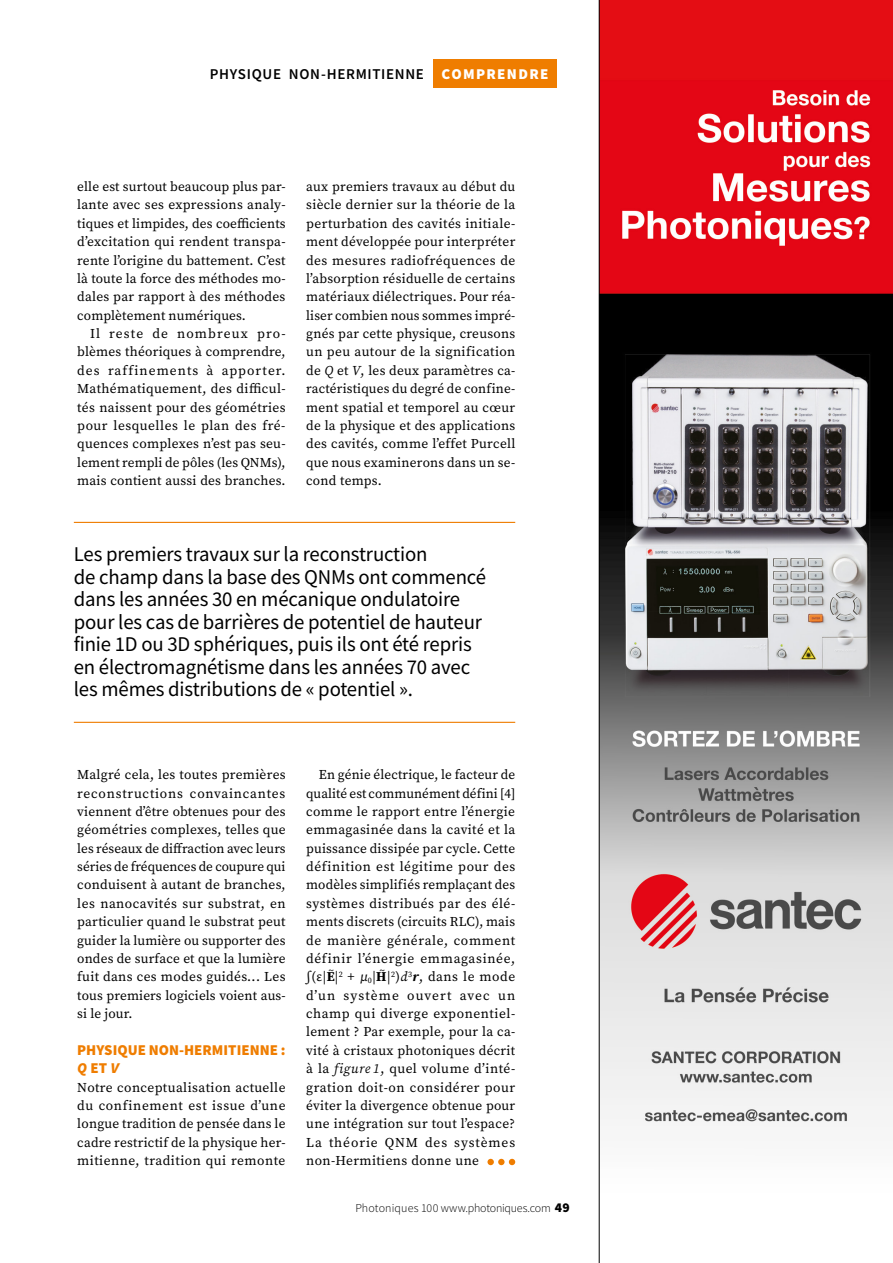
<style>
.page{position:relative;width:893px;height:1263px;background:#fff}
.page>*{position:absolute;margin:0;border:0;box-sizing:border-box;transform-origin:0 0}
.t1{font:21px/22.5px "Source Sans Pro";letter-spacing:-.01em;color:#000}
.t2{font:600 15px "Source Sans Pro";letter-spacing:.045em;color:#000}
.t3{font:900 15px/18px "Source Sans Pro";color:#ef7d00}
.t4{font:13.5px/18.3px "Source Serif Pro";letter-spacing:.02em;color:#000;text-align:justify}
.t5{font:300 12px "Source Sans Pro";color:#000}
.t6{font:10.5px "Source Serif Pro";color:#000}
.s1{font-weight:900;color:#fff}
.s2{font-style:italic}
.s3{font-weight:700}
.s4{font-weight:700;font-style:italic}
.s5{font-weight:900;font-size:13.5px}
</style>
<div class="page">
<div style="left:433px;top:60px;width:124px;height:28px;background:#ef7d00"></div>
<svg style="left:599px;top:0;width:294px;height:1263px"></svg>
<div style="left:487px;top:1159px;width:7px;height:6px;background:#ef7d00;border-radius:50%"></div>
<div style="left:498px;top:1159px;width:7px;height:6px;background:#ef7d00;border-radius:50%"></div>
<svg style="left:509px;top:1159px;width:6px;height:6px"></svg>
<hr style="left:74px;top:522px;width:441px;height:1px;background:#ef7d00">
<hr style="left:74px;top:722px;width:441px;height:1px;background:#ef7d00">
<p class="t2" style="left:210px;top:64px;width:85px">PHYSIQUE NON</p>
<p class="t2" style="left:321px;top:64px;width:229px">-HERMITIENNE <span class="s1">COMPRENDRE</span></p>
<p class="t4" style="left:77px;top:177px;width:210px">elle est surtout beaucoup plus par&shy;lante avec ses expressions analy&shy;tiques et limpides, des coefficients d’excitation qui rendent transpa&shy;rente l’origine du battement. C’est là toute la force des méthodes mo&shy;dales par rapport à des méthodes complètement numériques.</p>
<p class="t4" style="left:77px;top:324px;width:210px;text-indent:13px">Il reste de nombreux pro&shy;blèmes théoriques à comprendre, des raffinements à apporter.<br>Mathématiquement, des difficul&shy;tés naissent pour des géométries pour lesquelles le plan des fré&shy;quences complexes n’est pas seu&shy;lement rempli de pôles (les QNMs), mais contient aussi des branches.</p>
<p class="t4" style="left:306px;top:177px;width:211px">aux premiers travaux au début du siècle dernier sur la théorie de la perturbation des cavités initiale&shy;ment développée pour interpréter des mesures radiofréquences de l’absorption résiduelle de certains matériaux diélectriques. Pour réa&shy;liser combien nous sommes impré&shy;gnés par cette physique, creusons un peu autour de la signification de <span class="s2">Q</span> et <span class="s2">V</span>, les deux paramètres ca&shy;ractéristiques du degré de confine&shy;ment spatial et temporel au cœur de la physique et des applications des cavités, comme l’effet Purcell que nous examinerons dans un se&shy;cond temps.</p>
<p class="t1" style="left:74px;top:543px;width:414px">Les premiers travaux sur la reconstruction<br>de champ dans la base des QNMs ont commencé dans les années 30 en mécanique ondulatoire pour les cas de barrières de potentiel de hauteur finie 1D ou 3D sphériques, puis ils ont été repris en électromagnétisme dans les années 70 avec les mêmes distributions de « potentiel ».</p>
<p class="t4" style="left:77px;top:765px;width:210px">Malgré cela, les toutes premières reconstructions convaincantes viennent d’être obtenues pour des géométries complexes, telles que les réseaux de diffraction avec leurs séries de fréquences de coupure qui conduisent à autant de branches, les nanocavités sur substrat, en particulier quand le substrat peut guider la lumière ou supporter des ondes de surface et que la lumière fuit dans ces modes guidés... Les tous premiers logiciels voient aus&shy;si le jour.</p>
<p class="t3" style="left:77px;top:1040px;width:210px">PHYSIQUE NON-HERMITIENNE :<br><span class="s2">Q</span> ET <span class="s2">V</span></p>
<p class="t4" style="left:77px;top:1078px;width:210px">Notre conceptualisation actuelle du confinement est issue d’une longue tradition de pensée dans le cadre restrictif de la physique her&shy;mitienne, tradition qui remonte</p>
<p class="t4" style="left:306px;top:765px;width:211px;text-indent:13px">En génie électrique, le facteur de qualité est communément défini [4] comme le rapport entre l’énergie emmagasinée dans la cavité et la puissance dissipée par cycle. Cette définition est légitime pour des modèles simplifiés remplaçant des systèmes distribués par des élé&shy;ments discrets (circuits RLC), mais de manière générale, comment définir l’énergie emmagasinée, ∫(ε|<span class="s3">E</span>|<sup>2</sup> + µ<sub>0</sub>|<span class="s3">H</span>|<sup>2</sup>)<span class="s2">d</span><sup>3</sup><span class="s4">r</span>, dans le mode</p>
<p class="t6" style="left:328px;top:963px;width:7px">~</p>
<p class="t6" style="left:379px;top:963px;width:7px">~</p>
<p class="t4" style="left:306px;top:986px;width:211px">d’un système ouvert avec un champ qui diverge exponentiel&shy;lement ? Par exemple, pour la ca&shy;vité à cristaux photoniques décrit à la <span class="s2">figure 1</span>, quel volume d’inté&shy;gration doit-on considérer pour éviter la divergence obtenue pour une intégration sur tout l’espace?<br>La théorie QNM des systèmes non-Hermitiens donne une</p>
<p class="t5" style="left:355px;top:1200px;width:216px">Photoniques 100 www.photoniques.com <span class="s5">49</span></p>
</div>
